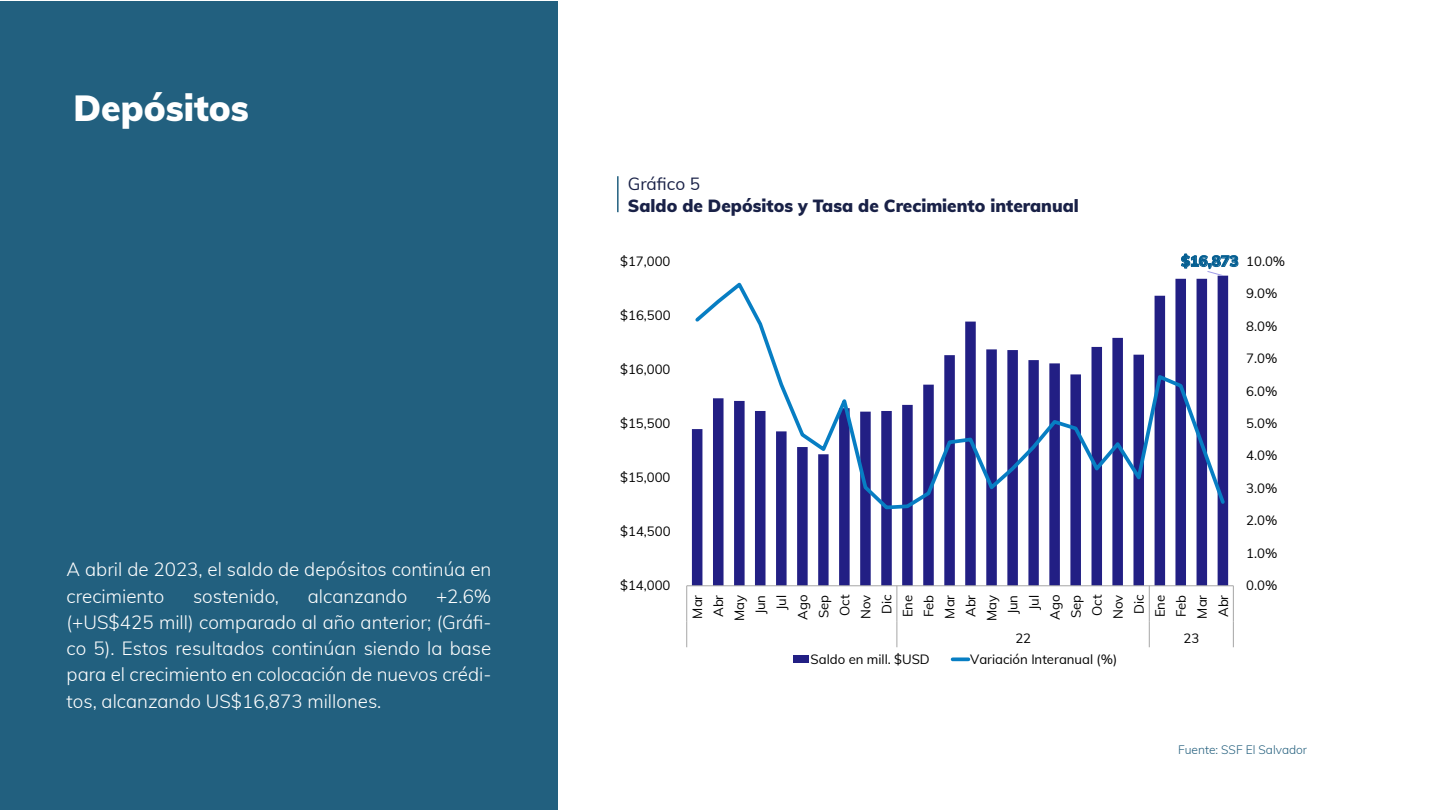
<style>
.page{position:relative;width:1440px;height:810px;background:#fff}
.page>*{position:absolute;margin:0;border:0;box-sizing:border-box;transform-origin:0 0}
.t1{font:900 35.62px "Mulish";color:#fff}
.t2{font:300 18.75px/26.2px "Mulish";color:#fff}
.t3{font:900 17.25px "Mulish";color:#192147}
.t4{font:17.25px "Mulish";color:#192147}
.t5{font:900 14.85px "Mulish";color:#055f92}
.t6{font:13.2px/21px "Mulish";color:#000;text-align:justify}
.t7{font:13.12px/21px "Mulish";color:#000;text-align:right}
.t8{font:300 12px "Mulish";color:#25607e}
</style>
<div class="page">
<div style="left:0;top:1px;width:558px;height:809px;background:#22607f"></div>
<hr style="left:617px;top:176px;width:2px;height:36px;background:#22607f">
<svg style="left:692px;top:276px;width:536px;height:309px"></svg>
<hr style="left:687px;top:585px;width:546px;height:1px;background:#a6a6a6">
<hr style="left:686px;top:586px;width:1px;height:35px;background:#a6a6a6">
<hr style="left:897px;top:586px;width:1px;height:35px;background:#a6a6a6">
<hr style="left:1149px;top:586px;width:1px;height:35px;background:#a6a6a6">
<hr style="left:1233px;top:586px;width:1px;height:35px;background:#a6a6a6">
<svg style="left:686px;top:621px;width:1px;height:26px"></svg>
<svg style="left:897px;top:621px;width:1px;height:26px"></svg>
<svg style="left:1149px;top:621px;width:1px;height:26px"></svg>
<svg style="left:1233px;top:621px;width:1px;height:26px"></svg>
<svg style="left:692px;top:279px;width:536px;height:232px"></svg>
<svg style="left:1181px;top:254px;width:57px;height:22px"></svg>
<div style="left:793px;top:656px;width:16px;height:7px;background:#221f84"></div>
<svg style="left:953px;top:657px;width:15px;height:4px"></svg>
<h1 class="t1" style="left:73px;top:82px;width:177px">Depósitos</h1>
<p class="t2" style="left:67px;top:556px;width:426px">A abril de 2023, el saldo de depósitos continúa en crecimiento</p>
<p class="t2" style="left:193px;top:582px;width:87px">sostenido,</p>
<p class="t2" style="left:308px;top:582px;width:101px">alcanzando</p>
<p class="t2" style="left:67px;top:582px;width:426px;text-align:justify;text-indent:369px">+2.6% (+US$425 mill) comparado al año anterior; (Gráfi&shy;co 5). Estos resultados continúan siendo la base para el crecimiento en colocación de nuevos crédi&shy;tos, alcanzando US$16,873 millones.</p>
<p class="t4" style="left:628px;top:171px;width:74px">Gráfico 5</p>
<p class="t3" style="left:628px;top:193px;width:452px">Saldo de Depósitos y Tasa de Crecimiento interanual</p>
<p class="t7" style="left:620px;top:250px;width:52px">$17,000</p>
<p class="t6" style="left:620px;top:304px;width:52px">$16,500</p>
<p class="t7" style="left:620px;top:358px;width:52px">$16,000</p>
<p class="t7" style="left:620px;top:412px;width:52px">$15,500</p>
<p class="t7" style="left:620px;top:466px;width:52px">$15,000</p>
<p class="t6" style="left:620px;top:520px;width:52px">$14,500</p>
<p class="t7" style="left:620px;top:574px;width:52px">$14,000</p>
<p class="t5" style="left:1181px;top:250px;width:59px">$16,873</p>
<p class="t7" style="left:1246px;top:250px;width:41px">10.0%</p>
<p class="t6" style="left:1246px;top:283px;width:33px">9.0%</p>
<p class="t7" style="left:1246px;top:315px;width:33px">8.0%</p>
<p class="t6" style="left:686px;top:621px;width:28px;rotate:-90deg">Mar Abr May</p>
<p class="t7" style="left:749px;top:620px;width:27px;rotate:-90deg">Jun<br>Jul<br>Ago<br>Sep<br>Oct<br>Nov<br>Dic<br>Ene<br>Feb<br>Mar<br>Abr</p>
<p class="t6" style="left:981px;top:621px;width:28px;text-align:right;rotate:-90deg">May<br>Jun<br>Jul<br>Ago<br>Sep<br>Oct<br>Nov<br>Dic<br>Ene<br>Feb</p>
<p class="t7" style="left:1191px;top:619px;width:25px;text-align:left;rotate:-90deg">Mar<br>Abr</p>
<p class="t7" style="left:1015px;top:628px;width:17px">22</p>
<p class="t7" style="left:1184px;top:628px;width:17px">23</p>
<p class="t6" style="left:811px;top:648px;width:121px">Saldo en mill. $USD</p>
<p class="t6" style="left:970px;top:648px;width:149px">Variación Interanual (%)</p>
<p class="t7" style="left:1246px;top:347px;width:33px">7.0%</p>
<p class="t6" style="left:1246px;top:380px;width:33px">6.0%</p>
<p class="t7" style="left:1246px;top:412px;width:33px">5.0%</p>
<p class="t6" style="left:1246px;top:445px;width:33px">4.0%</p>
<p class="t6" style="left:1246px;top:477px;width:33px">3.0%</p>
<p class="t7" style="left:1246px;top:509px;width:33px">2.0%</p>
<p class="t6" style="left:1246px;top:542px;width:33px">1.0%</p>
<p class="t7" style="left:1246px;top:574px;width:33px">0.0%</p>
<p class="t8" style="left:1178px;top:741px;width:130px">Fuente: SSF El Salvador</p>
</div>
